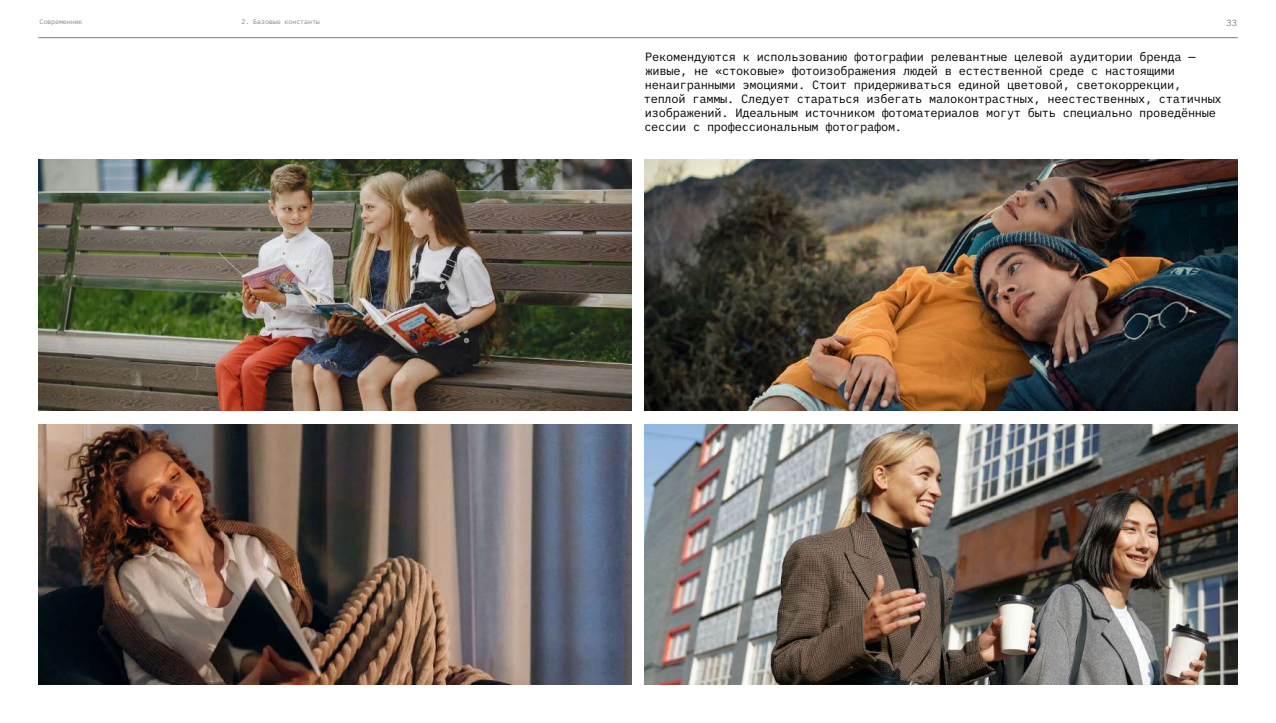
<style>
.page{position:relative;width:1276px;height:723px;background:#fff}
.page>*{position:absolute;margin:0;border:0;box-sizing:border-box;transform-origin:0 0}
.t1{font:12px/14.1px "IBM Plex Mono";letter-spacing:-.02em;color:#000}
.t2{font:9px "IBM Plex Mono";color:#878787}
.t3{font:6.75px "IBM Plex Mono";letter-spacing:-.02em;color:#878787}
</style>
<div class="page">
<img style="left:38px;top:159px;width:593px;height:251px">
<img style="left:644px;top:159px;width:593px;height:251px">
<img style="left:38px;top:424px;width:593px;height:260px">
<img style="left:644px;top:424px;width:593px;height:260px">
<hr style="left:38px;top:37px;width:1199px;height:1px;background:#7c7d7f">
<p class="t3" style="left:39px;top:17px;width:45px">Современник</p>
<p class="t3" style="left:241px;top:17px;width:80px">2. Базовые константы</p>
<p class="t2" style="left:1226px;top:16px;width:12px">33</p>
<p class="t1" style="left:644px;top:49px;width:579px">Рекомендуются к использованию фотографии релевантные целевой аудитории бренда — живые, не «стоковые» фотоизображения людей в естественной среде с настоящими ненаигранными эмоциями. Стоит придерживаться единой цветовой, светокоррекции, теплой гаммы. Следует стараться избегать малоконтрастных, неестественных, статичных изображений. Идеальным источником фотоматериалов могут быть специально проведённые сессии с профессиональным фотографом.</p>
</div>
